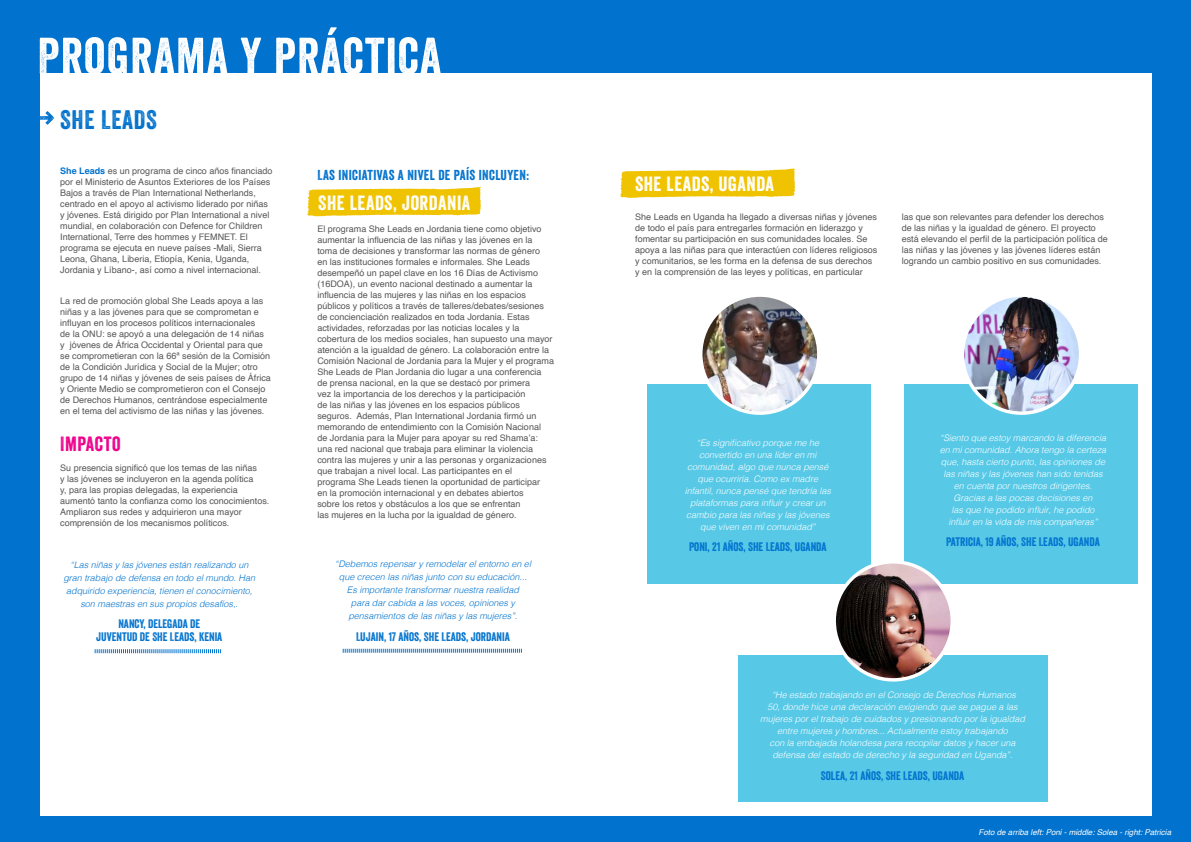
<style>
.page{position:relative;width:1191px;height:842px;background:#0172cd}
.page>*{position:absolute;margin:0;border:0;box-sizing:border-box;transform-origin:0 0}
.t1{font:50px "Veneer";letter-spacing:.025em;color:#fff}
.t2{font:26px "Veneer";letter-spacing:.025em;color:#0172cd}
.t3{font:20px "Veneer";letter-spacing:.025em;color:#fff}
.t4{font:20px "Veneer";letter-spacing:.025em;color:#ee008c}
.t5{font:14px "Veneer";letter-spacing:.025em;color:#0172cd}
.t6{font:12px/13px "Veneer";color:#0172cd;text-align:center}
.t7{font:9px/11px "Helvetica";color:#565655}
.t8{font:italic 300 9px/12px "Helvetica";color:#fff;text-align:center}
.t9{font:italic 300 9px/13px "Helvetica";color:#0172cd;text-align:center}
.t10{font:italic 8px "Helvetica";color:#fff}
.s1{font-weight:700;color:#0172cd}
</style>
<div class="page">
<div style="left:40px;top:73px;width:1111px;height:742px;background:#fff"></div>
<svg style="left:307px;top:187px;width:174px;height:29px;background:#f1c91c"></svg>
<svg style="left:620px;top:169px;width:175px;height:29px;background:#f1c91b"></svg>
<div style="left:904px;top:384px;width:233px;height:200px;background:#57c9e7"></div>
<img style="left:962px;top:295px;width:118px;height:118px;border-radius:59px">
<div style="left:960px;top:293px;width:122px;height:122px;border:3px solid #fff;border-radius:50%"></div>
<div style="left:647px;top:384px;width:223px;height:200px;background:#57c9e7"></div>
<div style="left:738px;top:656px;width:309px;height:146px;background:#57c9e7"></div>
<img style="left:834px;top:562px;width:118px;height:117px">
<div style="left:832px;top:560px;width:122px;height:121px;border:3px solid #fff;border-radius:50%"></div>
<svg style="left:95px;top:649px;width:126px;height:4px"></svg>
<svg style="left:343px;top:649px;width:179px;height:4px"></svg>
<svg style="left:38px;top:111px;width:16px;height:14px"></svg>
<img style="left:701px;top:295px;width:118px;height:118px;border-radius:59px">
<div style="left:699px;top:293px;width:121px;height:122px;border:3px solid #fff;border-radius:50%"></div>
<h1 class="t1" style="left:38px;top:25px;width:405px">PROGRAMA Y PRÁCTICA</h1>
<h2 class="t2" style="left:60px;top:103px;width:98px">SHE LEADS</h2>
<p class="t7" style="left:60px;top:166px;width:214px"><span class="s1">She Leads</span> es un programa de cinco años financiado por el Ministerio de Asuntos Exteriores de los Países Bajos a través de Plan International Netherlands, centrado en el apoyo al activismo liderado por niñas y jóvenes. Está dirigido por Plan International a nivel mundial, en colaboración con Defence for Children International, Terre des hommes y FEMNET. El programa se ejecuta en nueve países -Mali, Sierra Leona, Ghana, Liberia, Etiopía, Kenia, Uganda, Jordania y Líbano-, así como a nivel internacional.</p>
<h3 class="t5" style="left:317px;top:166px;width:213px">LAS INICIATIVAS A NIVEL DE PAÍS INCLUYEN:</h3>
<h3 class="t3" style="left:318px;top:190px;width:154px">SHE LEADS, JORDANIA</h3>
<p class="t7" style="left:317px;top:224px;width:238px">El programa She Leads en Jordania tiene como objetivo aumentar la influencia de las niñas y las jóvenes en la toma de decisiones y transformar las normas de género<br>en las instituciones formales e informales. She Leads desempeñó un papel clave en los 16 Días de Activismo (16DOA), un evento nacional destinado a aumentar la influencia de las mujeres y las niñas en los espacios públicos y políticos a través de talleres/debates/sesiones de concienciación realizados en toda Jordania. Estas actividades, reforzadas por las noticias locales y la cobertura de los medios sociales, han supuesto una mayor atención a la igualdad de género. La colaboración entre la Comisión Nacional de Jordania para la Mujer y el programa She Leads de Plan Jordania dio lugar a una conferencia<br>de prensa nacional, en la que se destacó por primera<br>vez la importancia de los derechos y la participación<br>de las niñas y las jóvenes en los espacios públicos seguros. Además, Plan International Jordania firmó un memorando de entendimiento con la Comisión Nacional<br>de Jordania para la Mujer para apoyar su red Shama’a: una red nacional que trabaja para eliminar la violencia contra las mujeres y unir a las personas y organizaciones que trabajan a nivel local. Las participantes en el<br>programa She Leads tienen la oportunidad de participar<br>en la promoción internacional y en debates abiertos<br>sobre los retos y obstáculos a los que se enfrentan<br>las mujeres en la lucha por la igualdad de género.</p>
<p class="t7" style="left:60px;top:296px;width:212px">La red de promoción global She Leads apoya a las niñas y a las jóvenes para que se comprometan e influyan en los procesos políticos internacionales<br>de la ONU: se apoyó a una delegación de 14 niñas<br>y jóvenes de África Occidental y Oriental para que se comprometieran con la 66ª sesión de la Comisión de la Condición Jurídica y Social de la Mujer; otro grupo de 14 niñas y jóvenes de seis países de África y Oriente Medio se comprometieron con el Consejo de Derechos Humanos, centrándose especialmente en el tema del activismo de las niñas y las jóvenes.</p>
<h3 class="t4" style="left:60px;top:432px;width:62px">IMPACTO</h3>
<p class="t7" style="left:60px;top:462px;width:211px">Su presencia significó que los temas de las niñas<br>y las jóvenes se incluyeron en la agenda política<br>y, para las propias delegadas, la experiencia aumentó tanto la confianza como los conocimientos.<br>Ampliaron sus redes y adquirieron una mayor comprensión de los mecanismos políticos.</p>
<p class="t9" style="left:63px;top:557px;width:193px">“Las niñas y las jóvenes están realizando un gran trabajo de defensa en todo el mundo. Han adquirido experiencia, tienen el conocimiento, son maestras en sus propios desafíos,.</p>
<h3 class="t6" style="left:96px;top:617px;width:128px">NANCY, DELEGADA DE<br>JUVENTUD DE SHE LEADS, KENIA</h3>
<p class="t9" style="left:335px;top:557px;width:198px">“Debemos repensar y remodelar el entorno en el que crecen las niñas junto con su educación...<br>Es importante transformar nuestra realidad<br>para dar cabida a las voces, opiniones y pensamientos de las niñas y las mujeres”.</p>
<h3 class="t6" style="left:356px;top:630px;width:155px">LUJAIN, 17 AÑOS, SHE LEADS, JORDANIA</h3>
<h3 class="t3" style="left:635px;top:172px;width:140px">SHE LEADS, UGANDA</h3>
<p class="t7" style="left:635px;top:211px;width:244px">She Leads en Uganda ha llegado a diversas niñas y jóvenes de todo el país para entregarles formación en liderazgo y fomentar su participación en sus comunidades locales. Se apoya a las niñas para que interactúen con líderes religiosos y comunitarios, se les forma en la defensa de sus derechos y en la comprensión de las leyes y políticas, en particular</p>
<p class="t7" style="left:901px;top:211px;width:208px">las que son relevantes para defender los derechos de las niñas y la igualdad de género. El proyecto está elevando el perfil de la participación política de las niñas y las jóvenes y las jóvenes líderes están logrando un cambio positivo en sus comunidades.</p>
<p class="t8" style="left:685px;top:436px;width:148px">“Es significativo porque me he convertido en una líder en mi comunidad, algo que nunca pensé que ocurriría. Como ex madre infantil, nunca pensé que tendría las plataformas para influir y crear un cambio para las niñas y las jóvenes que viven en mi comunidad”</p>
<h3 class="t6" style="left:689px;top:540px;width:139px">PONI, 21 AÑOS, SHE LEADS, UGANDA</h3>
<p class="t8" style="left:939px;top:431px;width:168px">“Siento que estoy marcando la diferencia en mi comunidad. Ahora tengo la certeza que, hasta cierto punto, las opiniones de las niñas y las jóvenes han sido tenidas en cuenta por nuestros dirigentes.<br>Gracias a las pocas decisiones en<br>las que he podido influir, he podido influir en la vida de mis compañeras”</p>
<h3 class="t6" style="left:946px;top:535px;width:155px">PATRICIA, 19 AÑOS, SHE LEADS, UGANDA</h3>
<p class="t8" style="left:760px;top:689px;width:266px">“He estado trabajando en el Consejo de Derechos Humanos<br>50, donde hice una declaración exigiendo que se pague a las mujeres por el trabajo de cuidados y presionando por la igualdad entre mujeres y hombres... Actualmente estoy trabajando<br>con la embajada holandesa para recopilar datos y hacer una defensa del estado de derecho y la seguridad en Uganda”.</p>
<h3 class="t6" style="left:820px;top:769px;width:145px">SOLEA, 21 AÑOS, SHE LEADS, UGANDA</h3>
<p class="t10" style="left:978px;top:825px;width:194px">Foto de arriba left: Poni - middle: Solea - right: Patricia</p>
</div>
